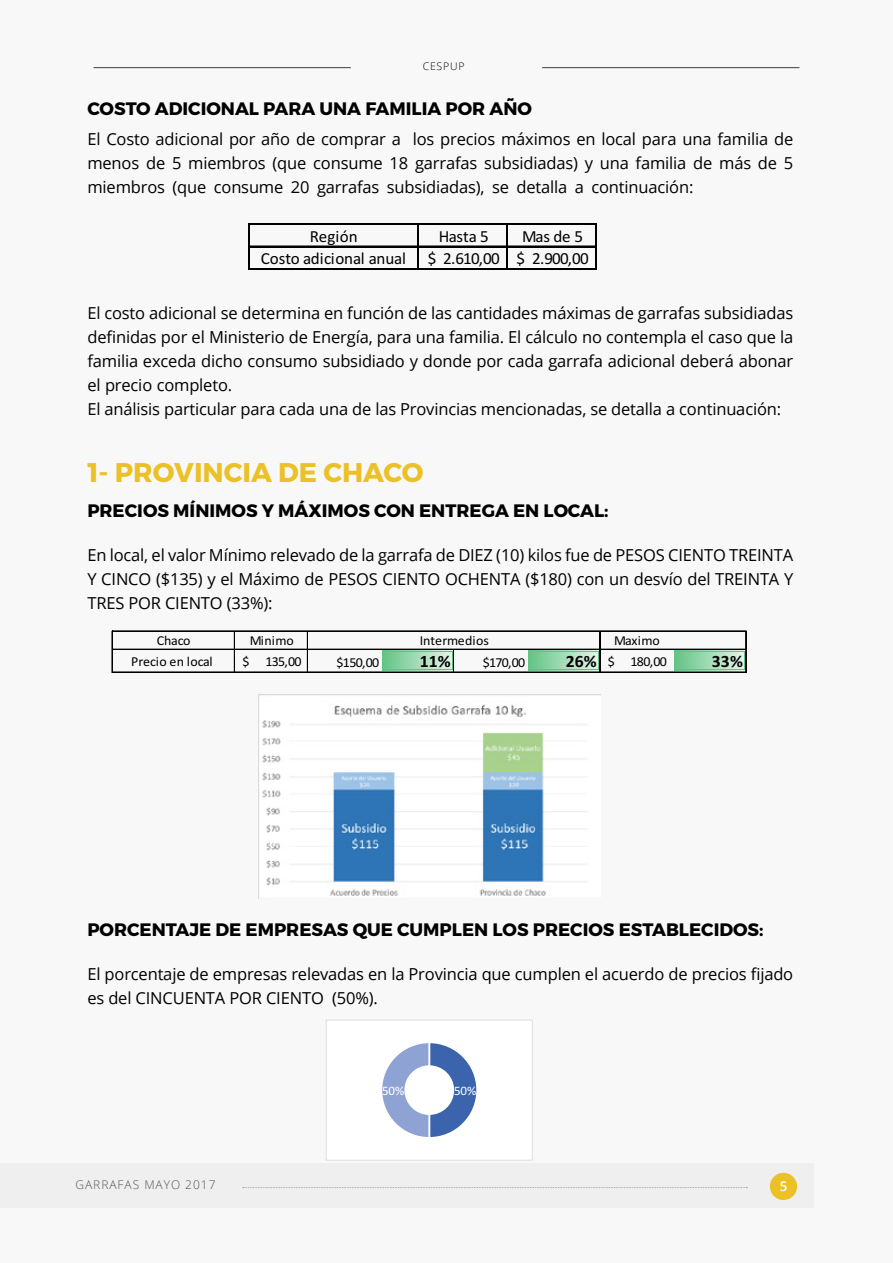
<style>
.page{position:relative;width:893px;height:1263px;background:#f8f8f8}
.page>*{position:absolute;margin:0;border:0;box-sizing:border-box;transform-origin:0 0}
.t1{font:700 27px "Montserrat";color:#ecc027}
.t2{font:700 18px "Montserrat";color:#000}
.t3{font:700 17.4px "Calibri";color:#000}
.t4{font:16.95px "Calibri";letter-spacing:-.01em;color:#000}
.t5{font:16.95px "Calibri";letter-spacing:-.05em;color:#000}
.t6{font:16.5px/24px "Open Sans";letter-spacing:-.01em;color:#000;text-align:justify}
.t7{font:13.65px "Calibri";letter-spacing:-.015em;color:#000}
.t8{font:600 13.2px "Open Sans";color:#fff}
.t9{font:12.9px "Calibri";color:#fff}
.t10{font:300 12px "Open Sans";letter-spacing:.08em;color:#565659}
.t11{font:300 10.5px "Open Sans";letter-spacing:.08em;color:#000}
.s1{font-weight:700;font-size:17.4px}
</style>
<div class="page">
<hr style="left:249px;top:223px;width:1px;height:47px;background:#000">
<hr style="left:417px;top:225px;width:1px;height:45px;background:#000">
<hr style="left:418px;top:225px;width:1px;height:45px;background:#000">
<hr style="left:506px;top:225px;width:1px;height:45px;background:#000">
<hr style="left:507px;top:225px;width:1px;height:45px;background:#000">
<hr style="left:595px;top:225px;width:1px;height:45px;background:#000">
<hr style="left:596px;top:225px;width:1px;height:45px;background:#000">
<hr style="left:250px;top:223px;width:347px;height:2px;background:#000">
<hr style="left:250px;top:245px;width:347px;height:2px;background:#000">
<hr style="left:250px;top:268px;width:347px;height:1px;background:#000">
<hr style="left:250px;top:269px;width:347px;height:1px;background:#000">
<img style="left:258px;top:694px;width:342px;height:204px">
<div style="left:326px;top:1020px;width:206px;height:140px;background:#fff"></div>
<svg style="left:382px;top:1043px;width:95px;height:94px"></svg>
<div style="left:326px;top:1019px;width:207px;height:141px;border:1px solid #dcddde"></div>
<div style="left:382px;top:651px;width:71px;height:19px;background:linear-gradient(to right,#62c383,#e5f5eb)"></div>
<hr style="left:382px;top:651px;width:71px;height:1px;background:#63c384">
<hr style="left:382px;top:669px;width:71px;height:1px;background:#63c384">
<svg style="left:382px;top:652px;width:1px;height:17px"></svg>
<div style="left:528px;top:651px;width:71px;height:19px;background:linear-gradient(to right,#62c383,#e5f5eb)"></div>
<hr style="left:528px;top:651px;width:71px;height:1px;background:#63c384">
<hr style="left:528px;top:669px;width:71px;height:1px;background:#63c384">
<svg style="left:528px;top:652px;width:1px;height:17px"></svg>
<svg style="left:598px;top:652px;width:1px;height:17px"></svg>
<div style="left:674px;top:651px;width:71px;height:19px;background:linear-gradient(to right,#62c383,#e5f5ea)"></div>
<hr style="left:674px;top:651px;width:71px;height:1px;background:#63c384">
<hr style="left:674px;top:669px;width:71px;height:1px;background:#63c384">
<svg style="left:674px;top:652px;width:1px;height:17px"></svg>
<svg style="left:744px;top:652px;width:1px;height:17px"></svg>
<hr style="left:112px;top:631px;width:1px;height:42px;background:#000">
<hr style="left:234px;top:632px;width:1px;height:41px;background:#000">
<hr style="left:307px;top:632px;width:1px;height:41px;background:#000">
<hr style="left:599px;top:632px;width:1px;height:41px;background:#000">
<hr style="left:745px;top:632px;width:1px;height:41px;background:#000">
<hr style="left:746px;top:632px;width:1px;height:41px;background:#000">
<svg style="left:452px;top:650px;width:2px;height:21px"></svg>
<hr style="left:113px;top:631px;width:633px;height:1px;background:#000">
<hr style="left:113px;top:649px;width:633px;height:1px;background:#000">
<hr style="left:113px;top:671px;width:633px;height:1px;background:#000">
<hr style="left:113px;top:672px;width:633px;height:1px;background:#000">
<div style="left:0;top:1163px;width:814px;height:45px;background:#efeff0"></div>
<div style="left:770px;top:1173px;width:27px;height:27px;background:#ecc027;border-radius:50%"></div>
<hr style="left:94px;top:67px;width:257px;height:1px;background:#3d3c3e">
<hr style="left:542px;top:67px;width:257px;height:1px;background:#3d3c3e">
<svg style="left:243px;top:1187px;width:504px;height:1px"></svg>
<p class="t11" style="left:423px;top:59px;width:43px">CESPUP</p>
<p class="t2" style="left:87px;top:98px;width:446px">COSTO ADICIONAL PARA UNA FAMILIA POR AÑO</p>
<p class="t6" style="left:87px;top:127px;width:707px">El Costo adicional por año de comprar a los precios máximos en local para una familia de menos de 5 miembros (que consume 18 garrafas subsidiadas) y una familia de más de 5 miembros (que consume 20 garrafas subsidiadas), se detalla a continuación:</p>
<p class="t4" style="left:310px;top:224px;width:49px">Región</p>
<p class="t4" style="left:439px;top:224px;width:51px">Hasta 5</p>
<p class="t4" style="left:522px;top:224px;width:62px">Mas de 5</p>
<p class="t4" style="left:261px;top:247px;width:147px">Costo adicional anual</p>
<p class="t5" style="left:428px;top:247px;width:162px">$ 2.610,00 $ 2.900,00</p>
<p class="t6" style="left:87px;top:300px;width:707px;text-align:left">El costo adicional se determina en función de las cantidades máximas de garrafas subsidiadas definidas por el Ministerio de Energía, para una familia. El cálculo no contempla el caso que la familia exceda dicho consumo subsidiado y donde por cada garrafa adicional deberá abonar el precio completo.<br>El análisis particular para cada una de las Provincias mencionadas, se detalla a continuación:</p>
<h1 class="t1" style="left:87px;top:455px;width:338px">1- PROVINCIA DE CHACO</h1>
<p class="t2" style="left:87px;top:499px;width:523px">PRECIOS MÍNIMOS Y MÁXIMOS CON ENTREGA EN LOCAL:</p>
<p class="t6" style="left:87px;top:543px;width:707px">En local, el valor Mínimo relevado de la garrafa de DIEZ (10) kilos fue de PESOS CIENTO TREINTA Y CINCO ($135) y el Máximo de PESOS CIENTO OCHENTA ($180) con un desvío del TREINTA Y TRES POR CIENTO (33%):</p>
<p class="t7" style="left:157px;top:631px;width:35px">Chaco</p>
<p class="t7" style="left:250px;top:631px;width:45px">Minimo</p>
<p class="t7" style="left:614px;top:631px;width:47px">Maximo</p>
<p class="t7" style="left:131px;top:651px;width:83px">Precio en local</p>
<p class="t7" style="left:243px;top:651px;width:61px">$ 135,00</p>
<p class="t7" style="left:337px;top:653px;width:44px">$150,00</p>
<p class="t3" style="left:420px;top:649px;width:33px">11%</p>
<p class="t7" style="left:483px;top:653px;width:44px">$170,00</p>
<p class="t7" style="left:566px;top:651px;width:103px"><span class="s1">26%</span> $ 180,00</p>
<p class="t3" style="left:712px;top:649px;width:33px">33%</p>
<p class="t7" style="left:420px;top:631px;width:71px">Intermedios</p>
<p class="t2" style="left:87px;top:918px;width:678px">PORCENTAJE DE EMPRESAS QUE CUMPLEN LOS PRECIOS ESTABLECIDOS:</p>
<p class="t6" style="left:87px;top:961px;width:707px">El porcentaje de empresas relevadas en la Provincia que cumplen el acuerdo de precios fijado es del CINCUENTA POR CIENTO (50%).</p>
<p class="t9" style="left:382px;top:1081px;width:24px">50%</p>
<p class="t9" style="left:454px;top:1081px;width:24px">50%</p>
<p class="t10" style="left:75px;top:1177px;width:142px">GARRAFAS MAYO 2017</p>
<p class="t8" style="left:780px;top:1177px;width:9px">5</p>
</div>
